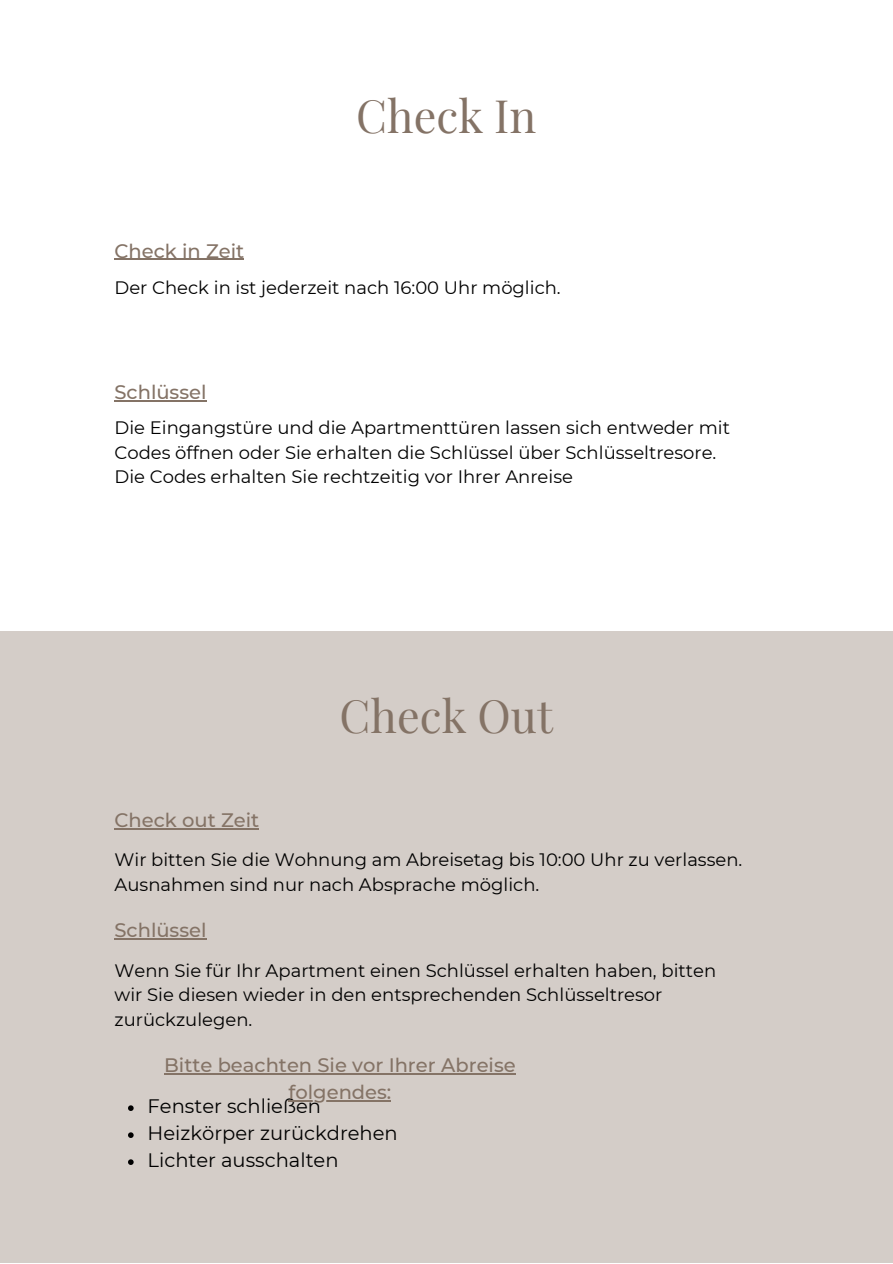
<style>
.page{position:relative;width:893px;height:1264px;background:#fff}
.page>*{position:absolute;margin:0;border:0;box-sizing:border-box;transform-origin:0 0}
.t1{font:45px "Playfair Display";color:#847366}
.t2{font:500 19.5px/27px "Montserrat";color:#847366;text-align:center}
.t3{font:19.5px "Montserrat";color:#000}
.t4{font:18px/24.8px "Montserrat";color:#000}
</style>
<div class="page">
<div style="left:0;top:631px;width:892px;height:631px;background:#d4cdc8"></div>
<hr style="left:114px;top:259px;width:130px;height:1px;background:#847366">
<hr style="left:114px;top:400px;width:92px;height:1px;background:#847366">
<hr style="left:114px;top:828px;width:145px;height:1px;background:#847366">
<svg style="left:128px;top:1105px;width:6px;height:5px"></svg>
<svg style="left:128px;top:1132px;width:6px;height:5px"></svg>
<svg style="left:128px;top:1159px;width:6px;height:5px"></svg>
<hr style="left:164px;top:1073px;width:351px;height:1px;background:#847366">
<hr style="left:288px;top:1100px;width:103px;height:1px;background:#847366">
<hr style="left:114px;top:938px;width:92px;height:1px;background:#847366">
<p class="t1" style="left:356px;top:84px;width:181px">Check In</p>
<p class="t2" style="left:114px;top:237px;width:131px">Check in Zeit</p>
<p class="t4" style="left:114px;top:275px;width:448px">Der Check in ist jederzeit nach 16:00 Uhr möglich.</p>
<p class="t2" style="left:114px;top:379px;width:93px">Schlüssel</p>
<p class="t4" style="left:114px;top:415px;width:617px">Die Eingangstüre und die Apartmenttüren lassen sich entweder mit<br>Codes öffnen oder Sie erhalten die Schlüssel über Schlüsseltresore.</p>
<p class="t4" style="left:114px;top:464px;width:460px">Die Codes erhalten Sie rechtzeitig vor Ihrer Anreise</p>
<p class="t2" style="left:114px;top:806px;width:146px">Check out Zeit</p>
<p class="t1" style="left:339px;top:684px;width:215px">Check Out</p>
<p class="t4" style="left:114px;top:847px;width:629px">Wir bitten Sie die Wohnung am Abreisetag bis 10:00 Uhr zu verlassen.</p>
<p class="t4" style="left:114px;top:872px;width:426px">Ausnahmen sind nur nach Absprache möglich.</p>
<p class="t2" style="left:114px;top:916px;width:93px">Schlüssel</p>
<p class="t4" style="left:114px;top:957px;width:603px">Wenn Sie für Ihr Apartment einen Schlüssel erhalten haben, bitten wir Sie diesen wieder in den entsprechenden Schlüsseltresor zurückzulegen.</p>
<p class="t2" style="left:164px;top:1051px;width:353px">Bitte beachten Sie vor Ihrer Abreise folgendes:</p>
<p class="t3" style="left:148px;top:1094px;width:175px">Fenster schließen</p>
<p class="t3" style="left:148px;top:1121px;width:251px">Heizkörper zurückdrehen</p>
<p class="t3" style="left:148px;top:1148px;width:192px">Lichter ausschalten</p>
</div>
